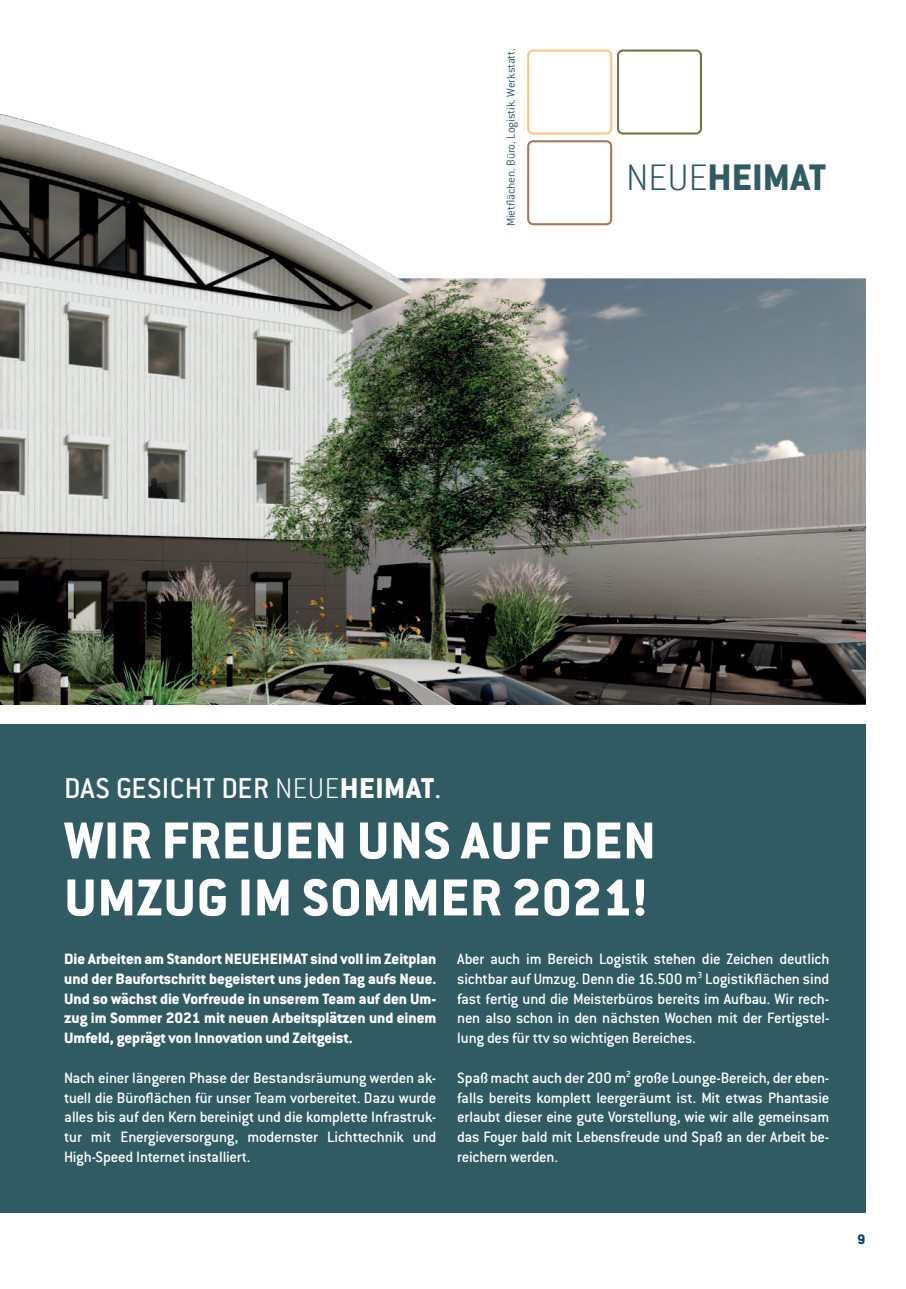
<style>
.page{position:relative;width:906px;height:1289px;background:#fff}
.page>*{position:absolute;margin:0;border:0;box-sizing:border-box;transform-origin:0 0}
.t1{font:700 57px/57px "Conduit ITC Extra";letter-spacing:.015em;color:#fff}
.t2{font:700 40.65px "Conduit ITC Extra";color:#305b63}
.t3{font:31.5px "Conduit ITC Medium";letter-spacing:.015em;color:#fff}
.t4{font:16.5px/19.8px "Conduit ITC Medium";letter-spacing:-.015em;color:#fff;text-align:justify}
.t5{font:700 16.5px/19.8px "Conduit ITC Extra";color:#fff;text-align:justify}
.t6{font:700 15px "Conduit ITC Extra";color:#004279}
.t7{font:12.75px "Conduit ITC Light";letter-spacing:-.015em;color:#305b63}
.s1{font-weight:300}
.s2{font-family:"Conduit ITC Extra";font-weight:300}
.s3{font-family:"Conduit ITC Extra";font-weight:700}
</style>
<div class="page">
<img style="left:0;top:49px;width:865px;height:655px">
<div style="left:0;top:724px;width:865px;height:488px;background:#305b63"></div>
<div style="left:527px;top:50px;width:85px;height:84px;border:2px solid #fdc77b;border-radius:5px"></div>
<div style="left:617px;top:50px;width:85px;height:84px;border:2px solid #727144;border-radius:5px"></div>
<div style="left:527px;top:140px;width:85px;height:85px;border:2px solid #a97355;border-radius:5px"></div>
<p class="t7" style="left:503px;top:226px;width:179px;rotate:-90deg">Mietflächen. Büro. Logistik. Werkstatt.</p>
<h2 class="t2" style="left:626px;top:153px;width:201px"><span class="s1">NEUE</span>HEIMAT</h2>
<h3 class="t3" style="left:64px;top:769px;width:379px">DAS GESICHT DER <span class="s2">NEUE</span><span class="s3">HEIMAT</span>.</h3>
<h1 class="t1" style="left:64px;top:810px;width:593px">WIR FREUEN UNS AUF DEN<br>UMZUG IM SOMMER 2021!</h1>
<p class="t5" style="left:64px;top:948px;width:374px">Die Arbeiten am Standort NEUEHEIMAT sind voll im Zeitplan und der Baufortschritt begeistert uns jeden Tag aufs Neue.<br>Und so wächst die Vorfreude in unserem Team auf den Um&shy;zug im Sommer 2021 mit neuen Arbeitsplätzen und einem Umfeld, geprägt von Innovation und Zeitgeist.</p>
<p class="t4" style="left:64px;top:1067px;width:374px">Nach einer längeren Phase der Bestandsräumung werden ak&shy;tuell die Büroflächen für unser Team vorbereitet. Dazu wurde alles bis auf den Kern bereinigt und die komplette Infrastruk&shy;tur mit Energieversorgung, modernster Lichttechnik und High-Speed Internet installiert.</p>
<p class="t4" style="left:457px;top:948px;width:374px">Aber auch im Bereich Logistik stehen die Zeichen deutlich sichtbar auf Umzug. Denn die 16.500 m<sup>3</sup> Logistikflächen sind fast fertig und die Meisterbüros bereits im Aufbau. Wir rech&shy;nen also schon in den nächsten Wochen mit der Fertigstel&shy;lung des für ttv so wichtigen Bereiches.</p>
<p class="t4" style="left:457px;top:1067px;width:374px">Spaß macht auch der 200 m<sup>2</sup> große Lounge-Bereich, der eben&shy;falls bereits komplett leergeräumt ist. Mit etwas Phantasie erlaubt dieser eine gute Vorstellung, wie wir alle gemeinsam das Foyer bald mit Lebensfreude und Spaß an der Arbeit be&shy;reichern werden.</p>
<p class="t6" style="left:857px;top:1230px;width:9px">9</p>
</div>
